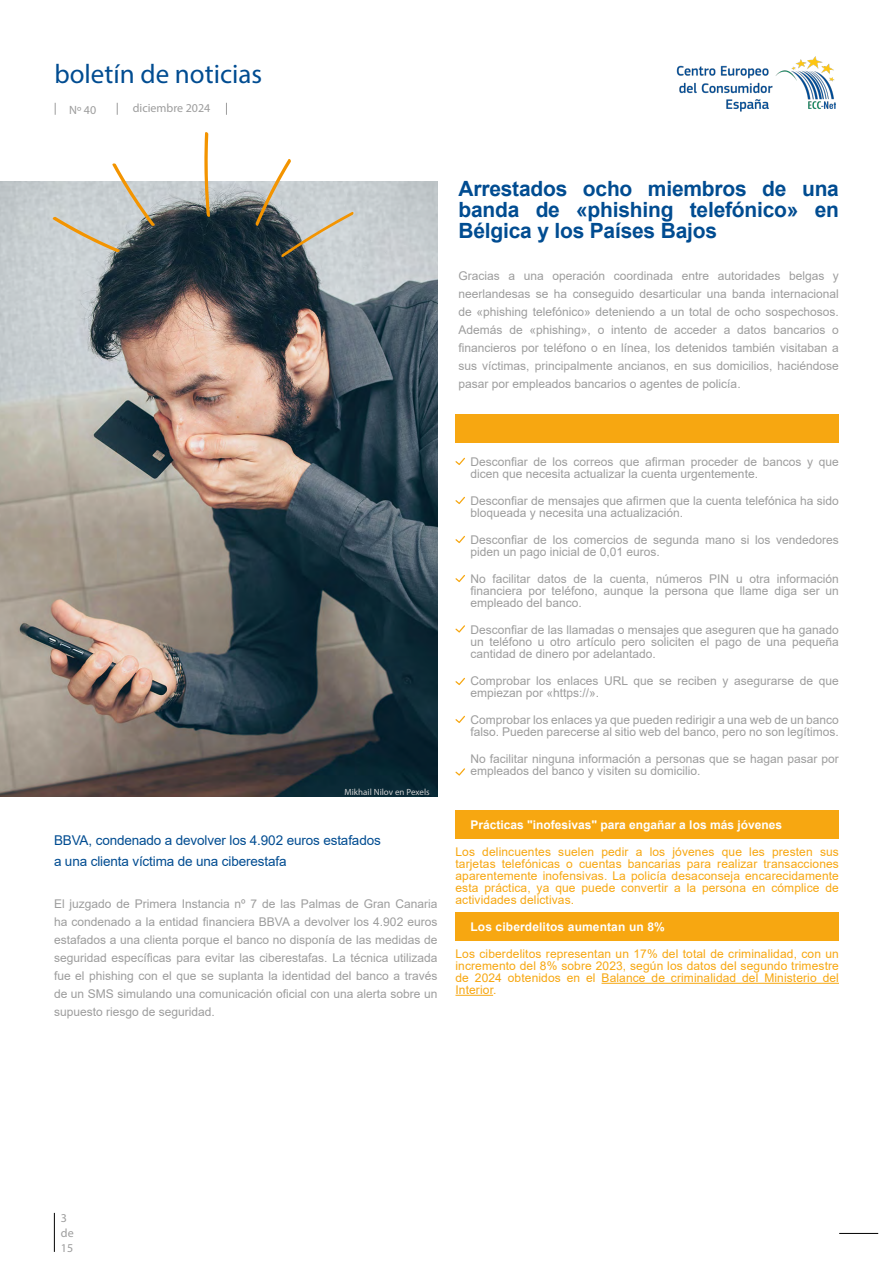
<style>
.page{position:relative;width:893px;height:1263px;background:#fff}
.page>*{position:absolute;margin:0;border:0;box-sizing:border-box;transform-origin:0 0}
.t1{font:27px "Myriad Pro";color:#004c91}
.t2{font:700 21px/21px "Arial";letter-spacing:-.01em;color:#004c91;text-align:justify}
.t3{font:13.5px/21px "Arial";letter-spacing:-.01em;color:#004c91}
.t4{font:12px/18px "Arial";color:#9d9d9d}
.t5{font:12px/12px "Arial";letter-spacing:.01em;color:#f7a711;text-align:justify}
.t6{font:700 12px "Arial";color:#fff}
.t7{font:12px/15px "Myriad Pro";color:#9d9d9d}
.t8{font:9px "Myriad Pro";color:#d0d0d0}
</style>
<div class="page">
<svg style="left:55px;top:103px;width:1px;height:12px"></svg>
<svg style="left:117px;top:103px;width:1px;height:12px"></svg>
<svg style="left:226px;top:103px;width:1px;height:12px"></svg>
<hr style="left:839px;top:1233px;width:39px;height:1px;background:#000">
<img style="left:676px;top:56px;width:159px;height:56px">
<hr style="left:54px;top:1213px;width:1px;height:39px;background:#000">
<div style="left:455px;top:810px;width:384px;height:28px;background:#f7a711"></div>
<div style="left:455px;top:912px;width:384px;height:28px;background:#f7a711"></div>
<hr style="left:601px;top:983px;width:238px;height:1px;background:#f7a711">
<hr style="left:455px;top:995px;width:38px;height:1px;background:#f7a711">
<div style="left:455px;top:414px;width:384px;height:28px;background:#f7a711"></div>
<img style="left:0;top:182px;width:437px;height:615px">
<svg style="left:455px;top:458px;width:10px;height:7px"></svg>
<svg style="left:455px;top:497px;width:10px;height:7px"></svg>
<svg style="left:455px;top:536px;width:10px;height:7px"></svg>
<svg style="left:455px;top:575px;width:10px;height:7px"></svg>
<svg style="left:455px;top:625px;width:10px;height:7px"></svg>
<svg style="left:455px;top:678px;width:10px;height:7px"></svg>
<svg style="left:455px;top:716px;width:10px;height:7px"></svg>
<svg style="left:455px;top:768px;width:10px;height:8px"></svg>
<svg style="left:255px;top:159px;width:99px;height:98px"></svg>
<svg style="left:204px;top:132px;width:6px;height:85px"></svg>
<svg style="left:53px;top:163px;width:102px;height:89px"></svg>
<h1 class="t1" style="left:54px;top:57px;width:209px">boletín de noticias</h1>
<p class="t7" style="left:69px;top:102px;width:29px">Nº 40</p>
<p class="t7" style="left:133px;top:101px;width:79px">diciembre 2024</p>
<h2 class="t2" style="left:458px;top:178px;width:382px">Arrestados ocho miembros de una banda de «phishing telefónico» en Bélgica y los Países Bajos</h2>
<p class="t4" style="left:458px;top:267px;width:382px;text-align:justify">Gracias a una operación coordinada entre autoridades belgas y neerlandesas se ha conseguido desarticular una banda internacional de «phishing telefónico» deteniendo a un total de ocho sospechosos.<br>Además de «phishing», o intento de acceder a datos bancarios o financieros por teléfono o en línea, los detenidos también visitaban a sus víctimas, principalmente ancianos, en sus domicilios, haciéndose pasar por empleados bancarios o agentes de policía.</p>
<p class="t8" style="left:344px;top:786px;width:87px">Mikhail Nilov en Pexels</p>
<p class="t3" style="left:54px;top:829px;width:328px">BBVA, condenado a devolver los 4.902 euros estafados a una clienta víctima de una ciberestafa</p>
<p class="t4" style="left:54px;top:894px;width:385px;text-align:justify">El juzgado de Primera Instancia nº 7 de las Palmas de Gran Canaria ha condenado a la entidad financiera BBVA a devolver los 4.902 euros estafados a una clienta porque el banco no disponía de las medidas de seguridad específicas para evitar las ciberestafas. La técnica utilizada fue el phishing con el que se suplanta la identidad del banco a través de un SMS simulando una comunicación oficial con una alerta sobre un supuesto riesgo de seguridad.</p>
<p class="t4" style="left:470px;top:456px;width:370px;line-height:12px">Desconfiar de los correos que afirman proceder de bancos y que dicen que necesita actualizar la cuenta urgentemente.</p>
<p class="t4" style="left:470px;top:495px;width:370px;line-height:12px">Desconfiar de mensajes que afirmen que la cuenta telefónica ha sido bloqueada y necesita una actualización.</p>
<p class="t4" style="left:470px;top:534px;width:370px;line-height:12px">Desconfiar de los comercios de segunda mano si los vendedores piden un pago inicial de 0,01 euros.</p>
<p class="t4" style="left:470px;top:573px;width:370px;line-height:12px;text-align:justify">No facilitar datos de la cuenta, números PIN u otra información financiera por teléfono, aunque la persona que llame diga ser un empleado del banco.</p>
<p class="t4" style="left:470px;top:624px;width:370px;line-height:12px;text-align:justify">Desconfiar de las llamadas o mensajes que aseguren que ha ganado un teléfono u otro artículo pero soliciten el pago de una pequeña cantidad de dinero por adelantado.</p>
<p class="t4" style="left:470px;top:675px;width:370px;line-height:12px">Comprobar los enlaces URL que se reciben y asegurarse de que empiezan por «https://».</p>
<p class="t4" style="left:470px;top:714px;width:370px;line-height:12px">Comprobar los enlaces ya que pueden redirigir a una web de un banco falso. Pueden parecerse al sitio web del banco, pero no son legítimos.</p>
<p class="t4" style="left:470px;top:753px;width:370px;line-height:12px">No facilitar ninguna información a personas que se hagan pasar por empleados del banco y visiten su domicilio.</p>
<p class="t6" style="left:470px;top:816px;width:313px">Prácticas "inofesivas" para engañar a los más jóvenes</p>
<p class="t5" style="left:455px;top:846px;width:385px">Los delincuentes suelen pedir a los jóvenes que les presten sus tarjetas telefónicas o cuentas bancarias para realizar transacciones aparentemente inofensivas. La policía desaconseja encarecidamente esta práctica, ya que puede convertir a la persona en cómplice de actividades delictivas.</p>
<p class="t6" style="left:470px;top:918px;width:196px">Los ciberdelitos aumentan un 8%</p>
<p class="t5" style="left:455px;top:948px;width:385px">Los ciberdelitos representan un 17% del total de criminalidad, con un incremento del 8% sobre 2023, según los datos del segundo trimestre de 2024 obtenidos en el Balance de criminalidad del Ministerio del Interior.</p>
<p class="t7" style="left:61px;top:1210px;width:14px">3 de<br>15</p>
</div>
